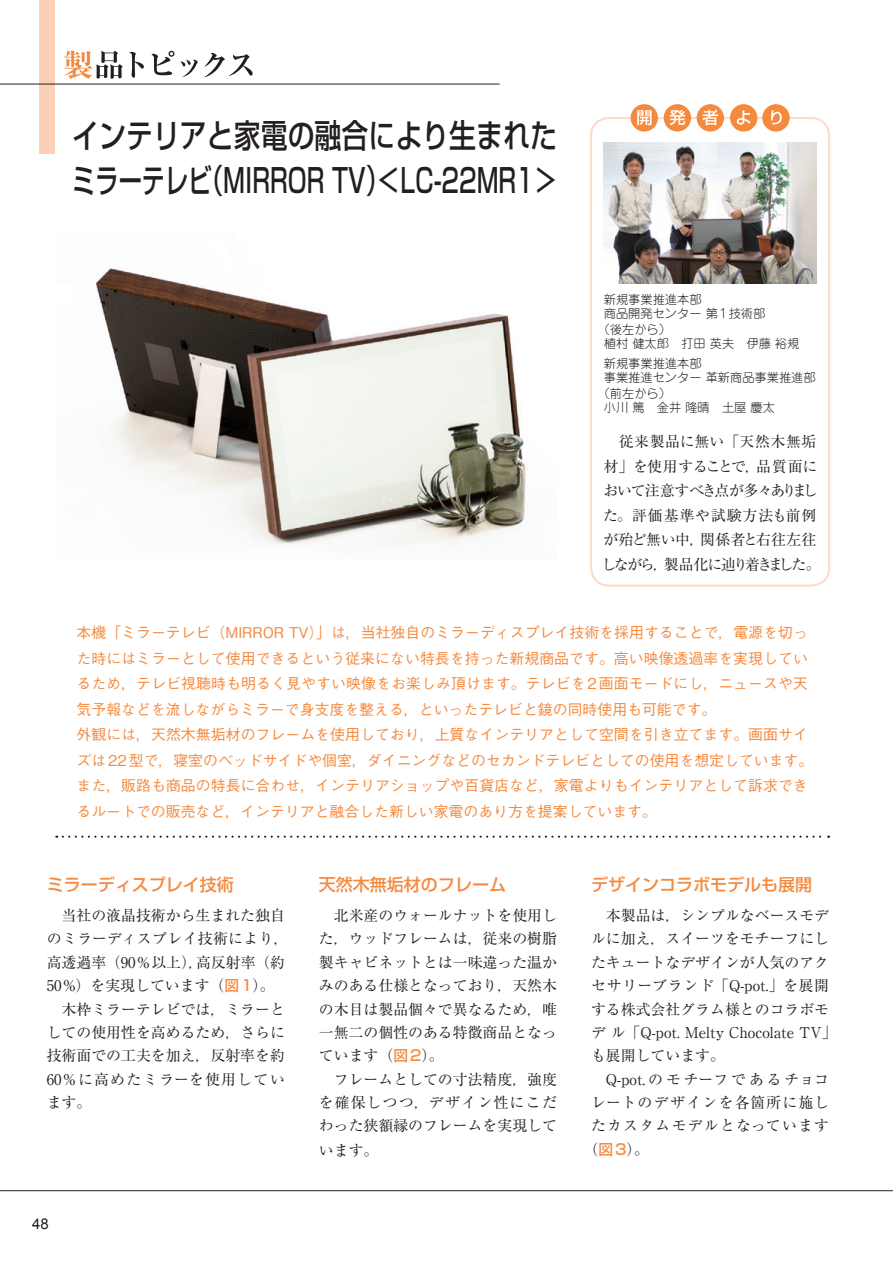
<style>
.page{position:relative;width:893px;height:1263px;background:#fff}
.page>*{position:absolute;margin:0;border:0;box-sizing:border-box;transform-origin:0 0}
.t1{font:500 33px/44.7px "Shin Go Pr 6";color:#231f20;scale:.82 1}
.t2{font:500 16.95px "Shin Go Pr 6";color:#f58a3f}
.t3{font:14.85px/23.4px "Ryumin Pr 6";color:#231f20;text-align:justify}
.t4{font:500 14.85px/25.5px "Gothic BBB Pr 6";color:#f58a3f}
.t5{font:14.85px "Ryumin Pr 6";letter-spacing:.095em;color:#231f20}
.t6{font:14.85px "Ryumin Pr 6";letter-spacing:.025em;color:#231f20}
.t7{font:14.85px "Ryumin Pr 6";letter-spacing:.075em;color:#231f20}
.t8{font:14.85px "Ryumin Pr 6";letter-spacing:.07em;color:#231f20}
.t9{font:14.85px "Ryumin Pr 6";letter-spacing:.085em;color:#231f20}
.t10{font:14.85px "Arial";color:#231f20}
.t11{font:300 12.15px/13.8px "Jun 101 Pro";color:#231f20}
.s1{font-family:"Shin Go Pro";font-weight:500;color:#f58a3f}
</style>
<div class="page">
<svg style="left:64px;top:51px;width:59px;height:28px"></svg>
<svg style="left:129px;top:52px;width:15px;height:26px"></svg>
<svg style="left:151px;top:51px;width:23px;height:24px"></svg>
<svg style="left:180px;top:60px;width:18px;height:17px"></svg>
<svg style="left:204px;top:53px;width:49px;height:24px"></svg>
<div style="left:40px;top:0;width:15px;height:153px;background:#fcd0b6"></div>
<hr style="left:0;top:84px;width:500px;height:1px;background:#231f20">
<hr style="left:0;top:1190px;width:893px;height:1px;background:#231f20">
<svg style="left:63px;top:836px;width:766px;height:2px"></svg>
<div style="left:590px;top:117px;width:240px;height:470px;border:2px solid #fdddc9;border-radius:18px"></div>
<img style="left:96px;top:268px;width:430px;height:276px">
<div style="left:631px;top:104px;width:27px;height:28px;background:#f58a3f;border-radius:50%"></div>
<div style="left:664px;top:104px;width:27px;height:28px;background:#f58a3f;border-radius:50%"></div>
<div style="left:697px;top:104px;width:27px;height:28px;background:#f58a3f;border-radius:50%"></div>
<div style="left:730px;top:104px;width:27px;height:28px;background:#f58a3f;border-radius:50%"></div>
<div style="left:762px;top:104px;width:28px;height:28px;background:#f58a3f;border-radius:50%"></div>
<svg style="left:637px;top:110px;width:14px;height:15px"></svg>
<svg style="left:669px;top:110px;width:16px;height:15px"></svg>
<svg style="left:702px;top:110px;width:16px;height:15px"></svg>
<svg style="left:737px;top:110px;width:14px;height:15px"></svg>
<svg style="left:771px;top:110px;width:11px;height:15px"></svg>
<img style="left:604px;top:142px;width:212px;height:142px">
<h1 class="t1" style="left:72px;top:111px;width:593px">インテリアと家電の融合により生まれたミラーテレビ（MIRROR TV）＜LC-22MR1＞</h1>
<p class="t11" style="left:604px;top:291px;width:163px">新規事業推進本部<br>商品開発センター 第1技術部</p>
<p class="t11" style="left:604px;top:321px;width:197px;text-indent:-6px">（後左から）<br>植村 健太郎　打田 英夫　伊藤 裕規</p>
<p class="t11" style="left:604px;top:355px;width:213px">新規事業推進本部<br>事業推進センター 革新商品事業推進部</p>
<p class="t11" style="left:604px;top:385px;width:173px;text-indent:-6px">（前左から）<br>小川 篤　金井 隆晴　土屋 慶太</p>
<p class="t3" style="left:601px;top:429px;width:221px;line-height:24.5px;text-align:left;text-indent:17px">従来製品に無い「天然木無垢材」を使用することで，品質面において注意すべき点が多々ありました。評価基準や試験方法も前例が殆ど無い中，関係者と右往左往しながら，製品化に辿り着きました。</p>
<p class="t4" style="left:77px;top:619px;width:738px">本機「ミラーテレビ（MIRROR TV）」は，当社独自のミラーディスプレイ技術を採用することで，電源を切った時にはミラーとして使用できるという従来にない特長を持った新規商品です。高い映像透過率を実現しているため，テレビ視聴時も明るく見やすい映像をお楽しみ頂けます。テレビを2画面モードにし，ニュースや天気予報などを流しながらミラーで身支度を整える，といったテレビと鏡の同時使用も可能です。<br>外観には，天然木無垢材のフレームを使用しており，上質なインテリアとして空間を引き立てます。画面サイズは22型で，寝室のベッドサイドや個室，ダイニングなどのセカンドテレビとしての使用を想定しています。また，販路も商品の特長に合わせ，インテリアショップや百貨店など，家電よりもインテリアとして訴求できるルートでの販売など，インテリアと融合した新しい家電のあり方を提案しています。</p>
<p class="t2" style="left:47px;top:871px;width:189px">ミラーディスプレイ技術</p>
<p class="t3" style="left:62px;top:903px;width:225px">当社の液晶技術から生まれた独自</p>
<p class="t6" style="left:47px;top:927px;width:243px">のミラーディスプレイ技術により，</p>
<p class="t3" style="left:47px;top:950px;width:240px">高透過率（90%以上），高反射率（約</p>
<p class="t3" style="left:47px;top:973px;width:230px">50%）を実現しています（<span class="s1">図1</span>）。</p>
<p class="t3" style="left:62px;top:996px;width:225px">木枠ミラーテレビでは，ミラーと</p>
<p class="t3" style="left:47px;top:1020px;width:240px">しての使用性を高めるため，さらに</p>
<p class="t3" style="left:47px;top:1043px;width:240px">技術面での工夫を加え，反射率を約</p>
<p class="t7" style="left:47px;top:1067px;width:240px">60%に高めたミラーを使用してい</p>
<p class="t3" style="left:47px;top:1090px;width:46px">ます。</p>
<p class="t10" style="left:32px;top:1214px;width:18px">48</p>
<p class="t2" style="left:319px;top:871px;width:189px">天然木無垢材のフレーム</p>
<p class="t3" style="left:319px;top:903px;width:240px;text-indent:15px">北米産のウォールナットを使用した，ウッドフレームは，従来の樹脂製キャビネットとは一味違った温かみのある仕様となっており，天然木の木目は製品個々で異なるため，唯一無二の個性のある特徴商品となっています（<span class="s1">図2</span>）。</p>
<p class="t3" style="left:319px;top:1066px;width:240px;text-indent:15px">フレームとしての寸法精度，強度を確保しつつ，デザイン性にこだわった狭額縁のフレームを実現しています。</p>
<p class="t2" style="left:591px;top:871px;width:223px">デザインコラボモデルも展開</p>
<p class="t3" style="left:591px;top:903px;width:247px;text-align:left;text-indent:15px">本製品は，シンプルなベースモデルに加え，スイーツをモチーフにしたキュートなデザインが人気のアクセサリーブランド「Q-pot.」を展開する株式会社グラム様とのコラボモデル「Q-pot. Melty Chocolate TV」も展開しています。</p>
<p class="t5" style="left:606px;top:1067px;width:225px">Q-pot. のモチーフであるチョコ</p>
<p class="t8" style="left:591px;top:1091px;width:240px">レートのデザインを各箇所に施し</p>
<p class="t9" style="left:591px;top:1114px;width:240px">たカスタムモデルとなっています</p>
<p class="t3" style="left:584px;top:1137px;width:67px">（<span class="s1">図3</span>）。</p>
</div>
